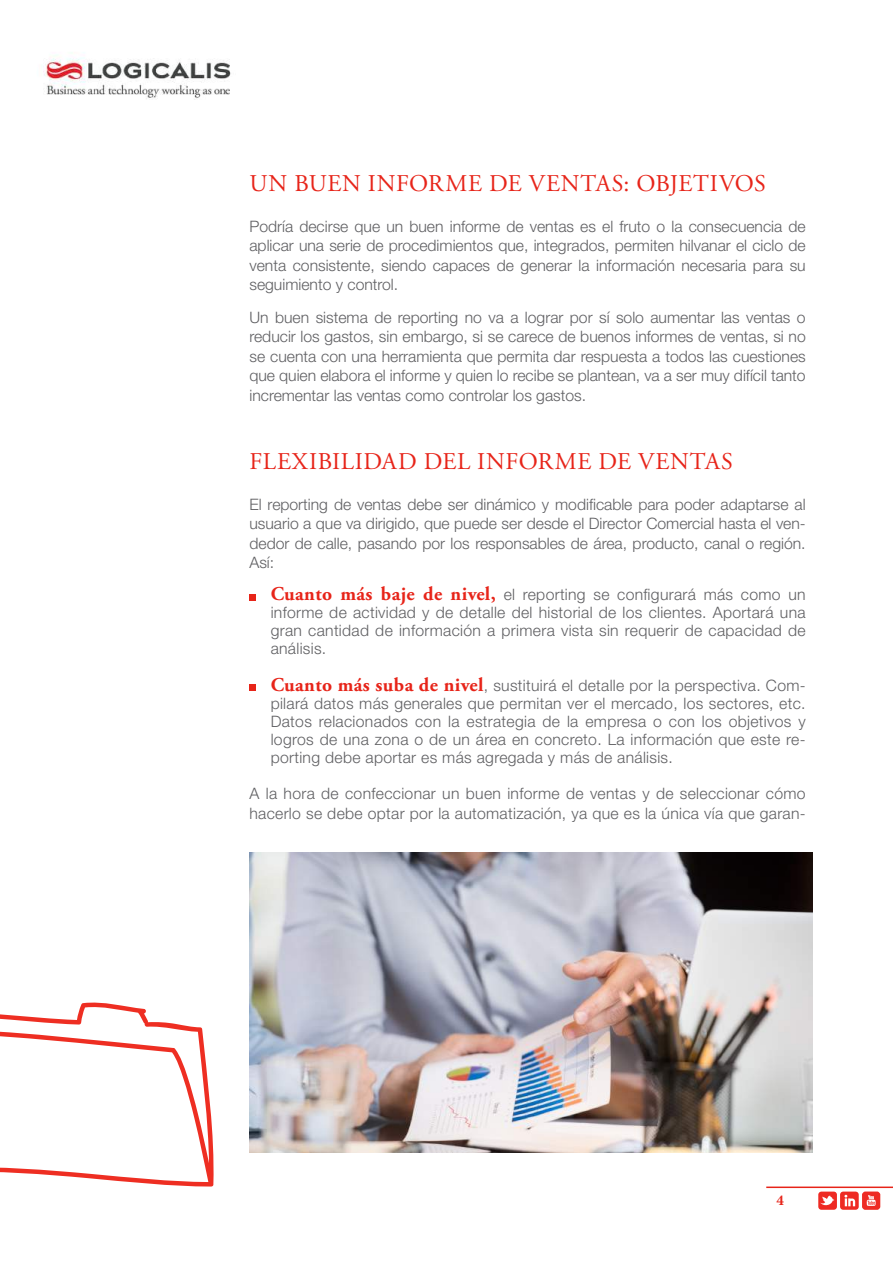
<style>
.page{position:relative;width:893px;height:1263px;background:#fff}
.page>*{position:absolute;margin:0;border:0;box-sizing:border-box;transform-origin:0 0}
.t1{font:24px "Adobe Garamond Pro";letter-spacing:.025em;color:#e72419}
.t2{font:300 15.75px/19.5px "Helvetica Neue LT Std";letter-spacing:.02em;color:#5f5f62;text-align:justify}
.t3{font:700 15px "Minion Pro";color:#e72419}
.s1{font-family:"Adobe Garamond Pro";font-weight:700;font-size:19.5px;color:#e72419}
</style>
<div class="page">
<img style="left:43px;top:52px;width:188px;height:48px">
<hr style="left:766px;top:1186px;width:127px;height:2px;background:#e72419">
<svg style="left:818px;top:1192px;width:41px;height:18px"></svg>
<div style="left:862px;top:1191px;width:18px;height:19px;background:#ee2a23;border-radius:3px"></div>
<svg style="left:867px;top:1195px;width:9px;height:11px"></svg>
<div style="left:249px;top:594px;width:7px;height:6px;background:#e72419"></div>
<div style="left:249px;top:684px;width:7px;height:7px;background:#e72419"></div>
<svg style="left:0;top:1002px;width:214px;height:184px"></svg>
<img style="left:249px;top:852px;width:563px;height:301px">
<h1 class="t1" style="left:249px;top:169px;width:518px">UN BUEN INFORME DE VENTAS: OBJETIVOS</h1>
<p class="t2" style="left:249px;top:216px;width:558px">Podría decirse que un buen informe de ventas es el fruto o la consecuencia de aplicar una serie de procedimientos que, integrados, permiten hilvanar el ciclo de venta consistente, siendo capaces de generar la información necesaria para su seguimiento y control.</p>
<p class="t2" style="left:249px;top:307px;width:558px">Un buen sistema de reporting no va a lograr por sí solo aumentar las ventas o reducir los gastos, sin embargo, si se carece de buenos informes de ventas, si no se cuenta con una herramienta que permita dar respuesta a todos las cuestiones que quien elabora el informe y quien lo recibe se plantean, va a ser muy difícil tanto incrementar las ventas como controlar los gastos.</p>
<h1 class="t1" style="left:249px;top:447px;width:485px">FLEXIBILIDAD DEL INFORME DE VENTAS</h1>
<p class="t2" style="left:249px;top:494px;width:558px">El reporting de ventas debe ser dinámico y modificable para poder adaptarse al usuario a que va dirigido, que puede ser desde el Director Comercial hasta el ven&shy;dedor de calle, pasando por los responsables de área, producto, canal o región.<br>Así:</p>
<p class="t2" style="left:271px;top:585px;width:536px;line-height:18px"><span class="s1">Cuanto más baje de nivel,</span> el reporting se configurará más como un informe de actividad y de detalle del historial de los clientes. Aportará una gran cantidad de información a primera vista sin requerir de capacidad de análisis.</p>
<p class="t2" style="left:271px;top:676px;width:536px;line-height:18px"><span class="s1">Cuanto más suba de nivel</span>, sustituirá el detalle por la perspectiva. Com&shy;pilará datos más generales que permitan ver el mercado, los sectores, etc.<br>Datos relacionados con la estrategia de la empresa o con los objetivos y logros de una zona o de un área en concreto. La información que este re&shy;porting debe aportar es más agregada y más de análisis.</p>
<p class="t2" style="left:249px;top:784px;width:558px">A la hora de confeccionar un buen informe de ventas y de seleccionar cómo hacerlo se debe optar por la automatización, ya que es la única vía que garan-</p>
<p class="t3" style="left:776px;top:1189px;width:9px">4</p>
</div>
